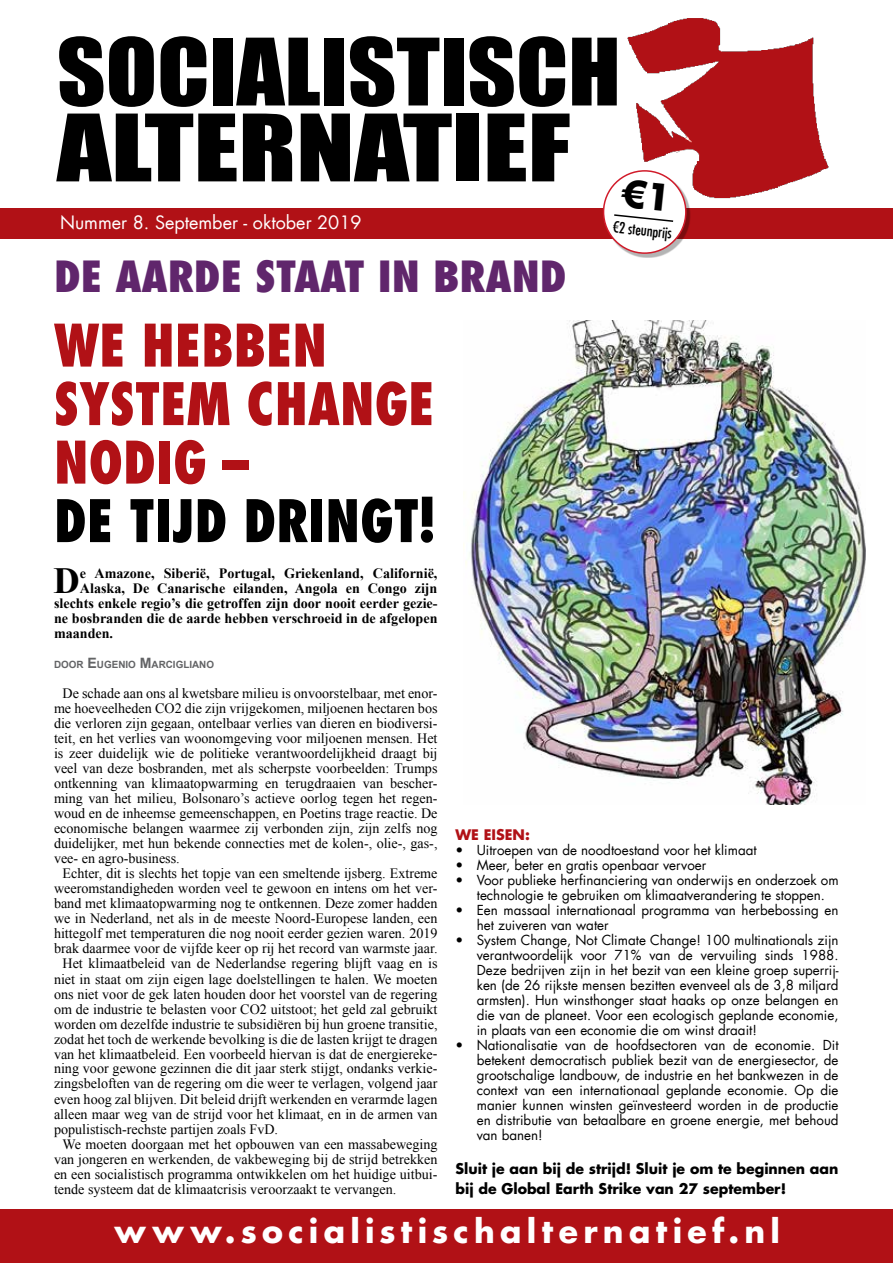
<style>
.page{position:relative;width:893px;height:1263px;background:#fff}
.page>*{position:absolute;margin:0;border:0;box-sizing:border-box;transform-origin:0 0}
.t1{font:85.8px/75.9px "Impact";color:#000;scale:1.1 1}
.t2{font:800 condensed 57px/58.5px "Futura LT";color:#b11116;scale:.93 1}
.t3{font:800 condensed 57px "Futura LT";color:#000;scale:.93 1}
.t4{font:800 condensed 42px "Futura LT";color:#60266c}
.t5{font:700 36.9px "Times New Roman";color:#000}
.t6{font:700 31.5px "Futura LT";letter-spacing:.165em;color:#fff}
.t7{font:18px "Futura LT";color:#fff}
.t8{font:condensed 15px "Futura LT";color:#000}
.t9{font:14.25px "Times New Roman";color:#000}
.t10{font:700 14.25px "Times New Roman";color:#000}
.t11{font:700 14.25px/19.5px "Futura LT";color:#000}
.t12{font:700 14.25px "Futura LT";color:#b11116}
.t13{font:13.5px/15px "Futura LT";color:#000;text-align:justify}
.t14{font:700 10.05px "Arial";color:#636466}
.s1{font-size:14.25px}
</style>
<div class="page">
<img style="left:465px;top:320px;width:400px;height:485px">
<div style="left:0;top:1209px;width:893px;height:54px;background:#b11116"></div>
<img style="left:603px;top:18px;width:226px;height:188px">
<div style="left:0;top:208px;width:893px;height:31px;background:#b11116"></div>
<div style="left:605px;top:172px;width:85px;height:86px;background:#000;opacity:.3"></div>
<div style="left:604px;top:171px;width:82px;height:82px;background:#fff;border-radius:50%"></div>
<div style="left:603px;top:170px;width:84px;height:84px;border:2px solid #d11b2a;border-radius:50%"></div>
<svg style="left:613px;top:179px;width:62px;height:43px"></svg>
<h1 class="t1" style="left:57px;top:32px;width:514px">SOCIALISTISCH<br>ALTERNATIEF</h1>
<p class="t7" style="left:60px;top:211px;width:303px">Nummer 8. September - oktober 2019</p>
<p class="t8" style="left:614px;top:218px;width:61px;rotate:6deg">€2 steunprijs</p>
<h3 class="t4" style="left:54px;top:250px;width:514px">DE AARDE STAAT IN BRAND</h3>
<h2 class="t2" style="left:54px;top:316px;width:411px">WE HEBBEN<br>SYSTEM CHANGE<br>NODIG –</h2>
<h2 class="t3" style="left:54px;top:485px;width:236px">DE TIJD dringt</h2>
<h2 class="t3" style="left:419px;top:485px;width:19px">!</h2>
<h3 class="t5" style="left:54px;top:555px;width:28px">D</h3>
<p class="t10" style="left:80px;top:564px;width:359px">e Amazone, Siberië, Portugal, Griekenland, Californië,</p>
<p class="t10" style="left:80px;top:579px;width:359px">Alaska, De Canarische eilanden, Angola en Congo zijn</p>
<p class="t10" style="left:54px;top:594px;width:385px">slechts enkele regio’s die getroffen zijn door nooit eerder gezie-</p>
<p class="t10" style="left:54px;top:609px;width:385px">ne bosbranden die de aarde hebben verschroeid in de afgelopen</p>
<p class="t10" style="left:54px;top:624px;width:61px">maanden.</p>
<p class="t14" style="left:54px;top:658px;width:162px">DOOR <span class="s1">E</span> UGENIO <span class="s1">M</span>ARCIGLIANO</p>
<p class="t9" style="left:63px;top:684px;width:376px">De schade aan ons al kwetsbare milieu is onvoorstelbaar, met enor-</p>
<p class="t9" style="left:54px;top:699px;width:385px">me hoeveelheden CO2 die zijn vrijgekomen, miljoenen hectaren bos</p>
<p class="t9" style="left:54px;top:714px;width:385px">die verloren zijn gegaan, ontelbaar verlies van dieren en biodiversi-</p>
<p class="t9" style="left:54px;top:729px;width:385px">teit, en het verlies van woonomgeving voor miljoenen mensen. Het</p>
<p class="t9" style="left:54px;top:744px;width:385px">is zeer duidelijk wie de politieke verantwoordelijkheid draagt bij</p>
<p class="t9" style="left:54px;top:759px;width:385px">veel van deze bosbranden, met als scherpste voorbeelden: Trumps</p>
<p class="t9" style="left:54px;top:774px;width:385px">ontkenning van klimaatopwarming en terugdraaien van bescher-</p>
<p class="t9" style="left:54px;top:789px;width:385px">ming van het milieu, Bolsonaro’s actieve oorlog tegen het regen-</p>
<p class="t9" style="left:54px;top:804px;width:385px">woud en de inheemse gemeenschappen, en Poetins trage reactie. De</p>
<p class="t9" style="left:54px;top:819px;width:385px">economische belangen waarmee zij verbonden zijn, zijn zelfs nog</p>
<p class="t9" style="left:54px;top:834px;width:385px">duidelijker, met hun bekende connecties met de kolen-, olie-, gas-,</p>
<p class="t9" style="left:54px;top:849px;width:127px">vee- en agro-business.</p>
<p class="t9" style="left:63px;top:864px;width:377px">Echter, dit is slechts het topje van een smeltende ijsberg. Extreme</p>
<p class="t9" style="left:54px;top:879px;width:385px">weeromstandigheden worden veel te gewoon en intens om het ver-</p>
<p class="t9" style="left:54px;top:894px;width:385px">band met klimaatopwarming nog te ontkennen. Deze zomer hadden</p>
<p class="t9" style="left:54px;top:909px;width:385px">we in Nederland, net als in de meeste Noord-Europese landen, een</p>
<p class="t9" style="left:54px;top:924px;width:385px">hittegolf met temperaturen die nog nooit eerder gezien waren. 2019</p>
<p class="t9" style="left:54px;top:939px;width:385px">brak daarmee voor de vijfde keer op rij het record van warmste jaar.</p>
<p class="t9" style="left:63px;top:954px;width:377px">Het klimaatbeleid van de Nederlandse regering blijft vaag en is</p>
<p class="t9" style="left:54px;top:969px;width:385px">niet in staat om zijn eigen lage doelstellingen te halen. We moeten</p>
<p class="t9" style="left:54px;top:984px;width:385px">ons niet voor de gek laten houden door het voorstel van de regering</p>
<p class="t9" style="left:54px;top:999px;width:385px">om de industrie te belasten voor CO2 uitstoot; het geld zal gebruikt</p>
<p class="t9" style="left:54px;top:1014px;width:385px">worden om dezelfde industrie te subsidiëren bij hun groene transitie,</p>
<p class="t9" style="left:54px;top:1029px;width:385px">zodat het toch de werkende bevolking is die de lasten krijgt te dragen</p>
<p class="t9" style="left:54px;top:1044px;width:385px">van het klimaatbeleid. Een voorbeeld hiervan is dat de energiereke-</p>
<p class="t9" style="left:54px;top:1059px;width:385px">ning voor gewone gezinnen die dit jaar sterk stijgt, ondanks verkie-</p>
<p class="t9" style="left:54px;top:1074px;width:385px">zingsbeloften van de regering om die weer te verlagen, volgend jaar</p>
<p class="t9" style="left:54px;top:1089px;width:385px">even hoog zal blijven. Dit beleid drijft werkenden en verarmde lagen</p>
<p class="t9" style="left:54px;top:1104px;width:385px">alleen maar weg van de strijd voor het klimaat, en in de armen van</p>
<p class="t9" style="left:54px;top:1119px;width:226px">populistisch-rechste partijen zoals FvD.</p>
<p class="t9" style="left:63px;top:1134px;width:376px">We moeten doorgaan met het opbouwen van een massabeweging</p>
<p class="t9" style="left:54px;top:1149px;width:385px">van jongeren en werkenden, de vakbeweging bij de strijd betrekken</p>
<p class="t9" style="left:54px;top:1164px;width:385px">en een socialistisch programma ontwikkelen om het huidige uitbui-</p>
<p class="t9" style="left:54px;top:1179px;width:344px">tende systeem dat de klimaatcrisis veroorzaakt te vervangen.</p>
<p class="t12" style="left:455px;top:825px;width:76px">WEEISEN:</p>
<p class="t13" style="left:455px;top:842px;width:303px">• Uitroepen van de noodtoestand voor het klimaat</p>
<p class="t13" style="left:455px;top:857px;width:252px">• Meer, beter en gratis openbaar vervoer</p>
<p class="t13" style="left:455px;top:872px;width:385px;text-align:center">• Voor publieke herfinanciering van onderwijs en onderzoek om technologie te gebruiken om klimaatverandering te stoppen.</p>
<p class="t13" style="left:477px;top:902px;width:363px;text-indent:-21px">• Een massaal internationaal programma van herbebossing en het zuiveren van water</p>
<p class="t13" style="left:477px;top:932px;width:363px;text-indent:-21px">• System Change, Not Climate Change! 100 multinationals zijn verantwoordelijk voor 71% van de vervuiling sinds 1988.<br>Deze bedrijven zijn in het bezit van een kleine groep superrij&shy;ken (de 26 rijkste mensen bezitten evenveel als de 3,8 miljard armsten). Hun winsthonger staat haaks op onze belangen en die van de planeet. Voor een ecologisch geplande economie, in plaats van een economie die om winst draait!</p>
<p class="t13" style="left:477px;top:1037px;width:363px;text-indent:-21px">• Nationalisatie van de hoofdsectoren van de economie. Dit betekent democratisch publiek bezit van de energiesector, de grootschalige landbouw, de industrie en het bankwezen in de context van een internationaal geplande economie. Op die manier kunnen winsten geïnvesteerd worden in de productie en distributie van betaalbare en groene energie, met behoud van banen!</p>
<p class="t11" style="left:455px;top:1159px;width:385px">Sluit je aan bij de strijd! Sluit je om te beginnen aan bij de Global Earth Strike van 27 september!</p>
<h3 class="t6" style="left:115px;top:1210px;width:667px">www.socialistischalternatief.nl</h3>
</div>
